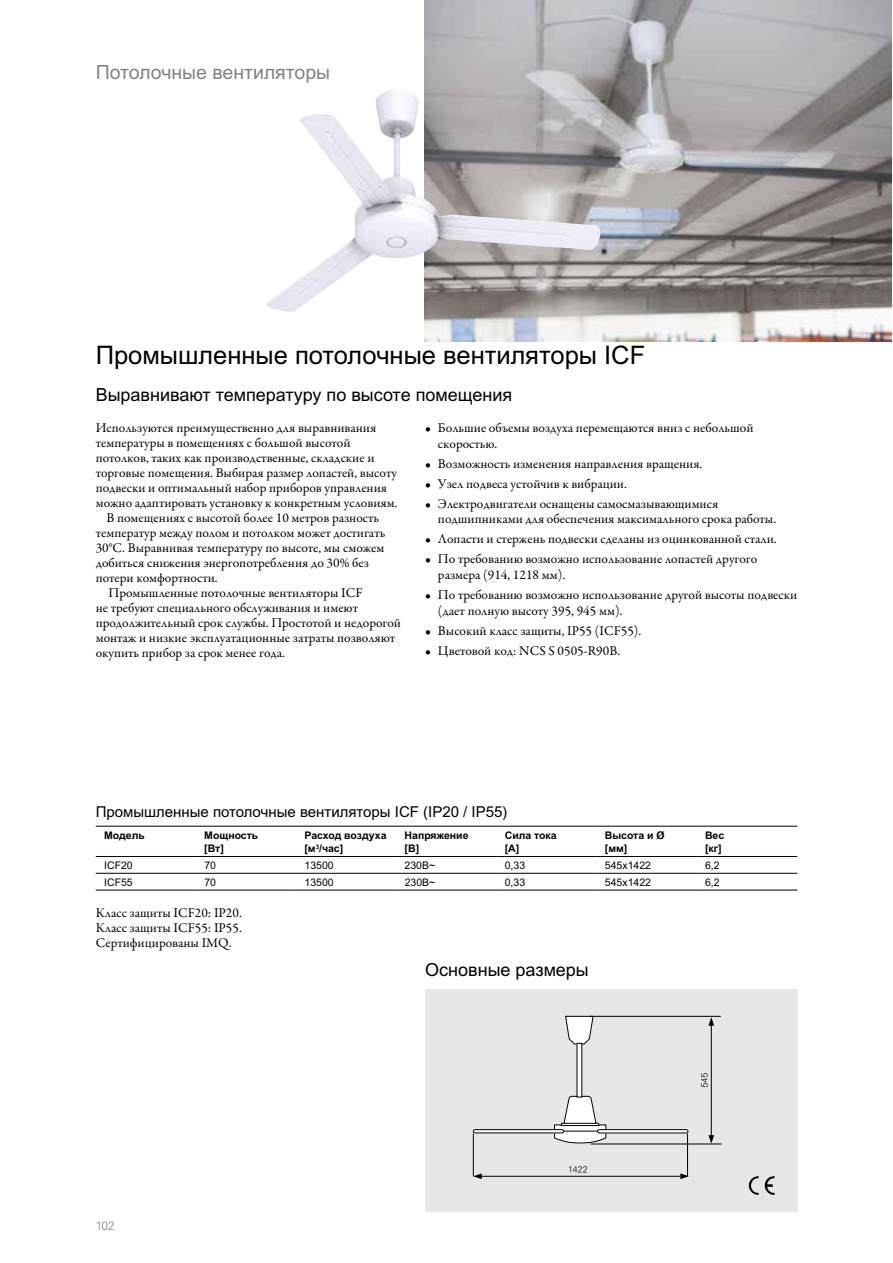
<style>
.page{position:relative;width:893px;height:1263px;background:#fff}
.page>*{position:absolute;margin:0;border:0;box-sizing:border-box;transform-origin:0 0}
.t1{font:25.5px "Arial Cyr";color:#000}
.t2{font:19.5px "Arial Cyr";color:#808285}
.t3{font:18px "Arial Cyr";color:#000}
.t4{font:15px "Arial Cyr";color:#000}
.t5{font:13.5px/15.8px "Garamond Premr Pro";color:#000}
.t6{font:300 12px "Univers";color:#808285}
.t7{font:700 10.5px/13.5px "Arial Cyr";color:#000}
.t8{font:10.5px "Arial Cyr";color:#000}
.s1{font-family:"Univers"}
</style>
<div class="page">
<img style="left:424px;top:0;width:468px;height:342px">
<img style="left:266px;top:89px;width:334px;height:223px">
<div style="left:425px;top:989px;width:372px;height:223px;background:#e6e7e8"></div>
<div style="left:473px;top:1129px;width:215px;height:4px;border:1px solid #fff"></div>
<svg style="left:554px;top:1016px;width:53px;height:128px"></svg>
<hr style="left:563px;top:1123px;width:33px;height:1px;background:#000">
<hr style="left:564px;top:1131px;width:34px;height:1px;background:#000">
<hr style="left:561px;top:1125px;width:38px;height:1px;background:#000">
<svg style="left:577px;top:1043px;width:5px;height:54px"></svg>
<div style="left:597px;top:1129px;width:91px;height:4px;border:1px solid #000;border-radius:2px"></div>
<div style="left:473px;top:1129px;width:91px;height:4px;border:1px solid #000;border-radius:2px"></div>
<hr style="left:482px;top:1176px;width:198px;height:1px;background:#000">
<hr style="left:687px;top:1133px;width:1px;height:43px;background:#000">
<hr style="left:473px;top:1133px;width:1px;height:43px;background:#000">
<hr style="left:711px;top:1023px;width:1px;height:113px;background:#000">
<hr style="left:590px;top:1016px;width:131px;height:1px;background:#000">
<hr style="left:591px;top:1143px;width:131px;height:1px;background:#000">
<svg style="left:473px;top:1173px;width:9px;height:6px"></svg>
<svg style="left:680px;top:1173px;width:9px;height:6px"></svg>
<svg style="left:708px;top:1017px;width:6px;height:9px"></svg>
<svg style="left:708px;top:1135px;width:6px;height:9px"></svg>
<svg style="left:569px;top:1166px;width:18px;height:6px"></svg>
<svg style="left:701px;top:1073px;width:7px;height:14px"></svg>
<img style="left:748px;top:1176px;width:27px;height:19px">
<hr style="left:96px;top:826px;width:100px;height:1px;background:#000">
<hr style="left:196px;top:826px;width:100px;height:1px;background:#000">
<hr style="left:296px;top:826px;width:100px;height:1px;background:#000">
<hr style="left:396px;top:826px;width:100px;height:1px;background:#000">
<hr style="left:496px;top:826px;width:100px;height:1px;background:#000">
<hr style="left:596px;top:826px;width:101px;height:1px;background:#000">
<hr style="left:697px;top:826px;width:100px;height:1px;background:#000">
<hr style="left:96px;top:856px;width:100px;height:1px;background:#000">
<hr style="left:196px;top:856px;width:100px;height:1px;background:#000">
<hr style="left:296px;top:856px;width:100px;height:1px;background:#000">
<hr style="left:396px;top:856px;width:100px;height:1px;background:#000">
<hr style="left:496px;top:856px;width:100px;height:1px;background:#000">
<hr style="left:596px;top:856px;width:101px;height:1px;background:#000">
<hr style="left:697px;top:856px;width:100px;height:1px;background:#000">
<hr style="left:196px;top:873px;width:100px;height:1px;background:#000">
<hr style="left:296px;top:873px;width:100px;height:1px;background:#000">
<hr style="left:396px;top:873px;width:100px;height:1px;background:#000">
<hr style="left:496px;top:873px;width:100px;height:1px;background:#000">
<hr style="left:697px;top:873px;width:100px;height:1px;background:#000">
<hr style="left:96px;top:873px;width:100px;height:1px;background:#000">
<hr style="left:596px;top:873px;width:101px;height:1px;background:#000">
<hr style="left:96px;top:890px;width:100px;height:1px;background:#000">
<hr style="left:196px;top:890px;width:100px;height:1px;background:#000">
<hr style="left:296px;top:890px;width:100px;height:1px;background:#000">
<hr style="left:396px;top:890px;width:100px;height:1px;background:#000">
<hr style="left:496px;top:890px;width:100px;height:1px;background:#000">
<hr style="left:596px;top:890px;width:101px;height:1px;background:#000">
<hr style="left:697px;top:890px;width:100px;height:1px;background:#000">
<h2 class="t2" style="left:96px;top:61px;width:236px">Потолочные вентиляторы</h2>
<p class="t1" style="left:96px;top:341px;width:551px">Промышленные потолочные вентиляторы ICF</p>
<p class="t3" style="left:96px;top:385px;width:418px">Выравнивают температуру по высоте помещения</p>
<p class="t5" style="left:96px;top:420px;width:282px">Используются преимущественно для выравнивания</p>
<p class="t5" style="left:96px;top:435px;width:256px">температуры в помещениях с большой высотой</p>
<p class="t5" style="left:96px;top:450px;width:280px">потолков, таких как производственные, складские и</p>
<p class="t5" style="left:96px;top:465px;width:303px">торговые помещения. Выбирая размер лопастей, высоту</p>
<p class="t5" style="left:96px;top:480px;width:293px">подвески и оптимальный набор приборов управления</p>
<p class="t5" style="left:96px;top:495px;width:303px">можно адаптировать установку к конкретным условиям.</p>
<p class="t5" style="left:106px;top:510px;width:274px">В помещениях с высотой более 10 метров разность</p>
<p class="t5" style="left:96px;top:525px;width:291px">температур между полом и потолком может достигать</p>
<p class="t5" style="left:96px;top:540px;width:290px">30°С. Выравнивая температуру по высоте, мы сможем</p>
<p class="t5" style="left:96px;top:555px;width:275px">добиться снижения энергопотребления до 30% без</p>
<p class="t5" style="left:96px;top:570px;width:123px">потери комфортности.</p>
<p class="t5" style="left:108px;top:585px;width:256px">Промышленные потолочные вентиляторы ICF</p>
<p class="t5" style="left:96px;top:600px;width:264px">не требуют специального обслуживания и имеют</p>
<p class="t5" style="left:96px;top:615px;width:307px">продолжительный срок службы. Простотой и недорогой</p>
<p class="t5" style="left:96px;top:630px;width:301px">монтаж и низкие эксплуатационные затраты позволяют</p>
<p class="t5" style="left:96px;top:645px;width:191px">окупить прибор за срок менее года.</p>
<p class="t5" style="left:438px;top:420px;width:317px;text-indent:-13px">• Большие объемы воздуха перемещаются вниз с небольшой скоростью.</p>
<p class="t5" style="left:425px;top:456px;width:279px">• Возможность изменения направления вращения.</p>
<p class="t5" style="left:425px;top:476px;width:203px">• Узел подвеса устойчив к вибрации.</p>
<p class="t5" style="left:438px;top:496px;width:340px;text-indent:-13px">• Электродвигатели оснащены самосмазывающимися подшипниками для обеспечения максимального срока работы.</p>
<p class="t5" style="left:425px;top:531px;width:353px">• Лопасти и стержень подвески сделаны из оцинкованной стали.</p>
<p class="t5" style="left:438px;top:551px;width:321px;text-indent:-13px">• По требованию возможно использование лопастей другого размера (914, 1218 мм).</p>
<p class="t5" style="left:438px;top:587px;width:361px;text-indent:-13px">• По требованию возможно использование другой высоты подвески (дает полную высоту 395, 945 мм).</p>
<p class="t5" style="left:425px;top:623px;width:218px">• Высокий класс защиты, IP55 (ICF55).</p>
<p class="t5" style="left:425px;top:643px;width:196px">• Цветовой код: NCS S 0505-R90B.</p>
<p class="t4" style="left:96px;top:803px;width:413px">Промышленные потолочные вентиляторы ICF (IP20 / IP55)</p>
<p class="t7" style="left:104px;top:828px;width:42px">Модель</p>
<p class="t7" style="left:204px;top:828px;width:55px">Мощность [Вт]</p>
<p class="t7" style="left:304px;top:828px;width:84px">Расход воздуха [м<sup>3</sup>/час]</p>
<p class="t7" style="left:405px;top:828px;width:65px">Напряжение [В]</p>
<p class="t7" style="left:505px;top:828px;width:53px">Сила тока [A]</p>
<p class="t7" style="left:605px;top:828px;width:61px">Высота и <span class="s1">Ø </span>[мм]</p>
<p class="t7" style="left:705px;top:828px;width:21px">Вес [кг]</p>
<p class="t8" style="left:104px;top:859px;width:30px">ICF20</p>
<p class="t8" style="left:204px;top:859px;width:13px">70</p>
<p class="t8" style="left:304px;top:859px;width:31px">13500</p>
<p class="t8" style="left:405px;top:859px;width:32px">230В~</p>
<p class="t8" style="left:505px;top:859px;width:22px">0,33</p>
<p class="t8" style="left:605px;top:859px;width:48px">545x1422</p>
<p class="t8" style="left:705px;top:859px;width:16px">6,2</p>
<p class="t8" style="left:104px;top:876px;width:30px">ICF55</p>
<p class="t8" style="left:204px;top:876px;width:13px">70</p>
<p class="t8" style="left:304px;top:876px;width:31px">13500</p>
<p class="t8" style="left:405px;top:876px;width:32px">230В~</p>
<p class="t8" style="left:505px;top:876px;width:22px">0,33</p>
<p class="t8" style="left:605px;top:876px;width:48px">545x1422</p>
<p class="t8" style="left:705px;top:876px;width:16px">6,2</p>
<p class="t5" style="left:96px;top:906px;width:148px;line-height:15px;text-align:justify">Класс защиты ICF20: IP20.<br>Класс защиты ICF55: IP55.<br>Сертифицированы IMQ.</p>
<p class="t6" style="left:96px;top:1218px;width:21px">102</p>
<p class="t3" style="left:425px;top:959px;width:165px">Основные размеры</p>
</div>
